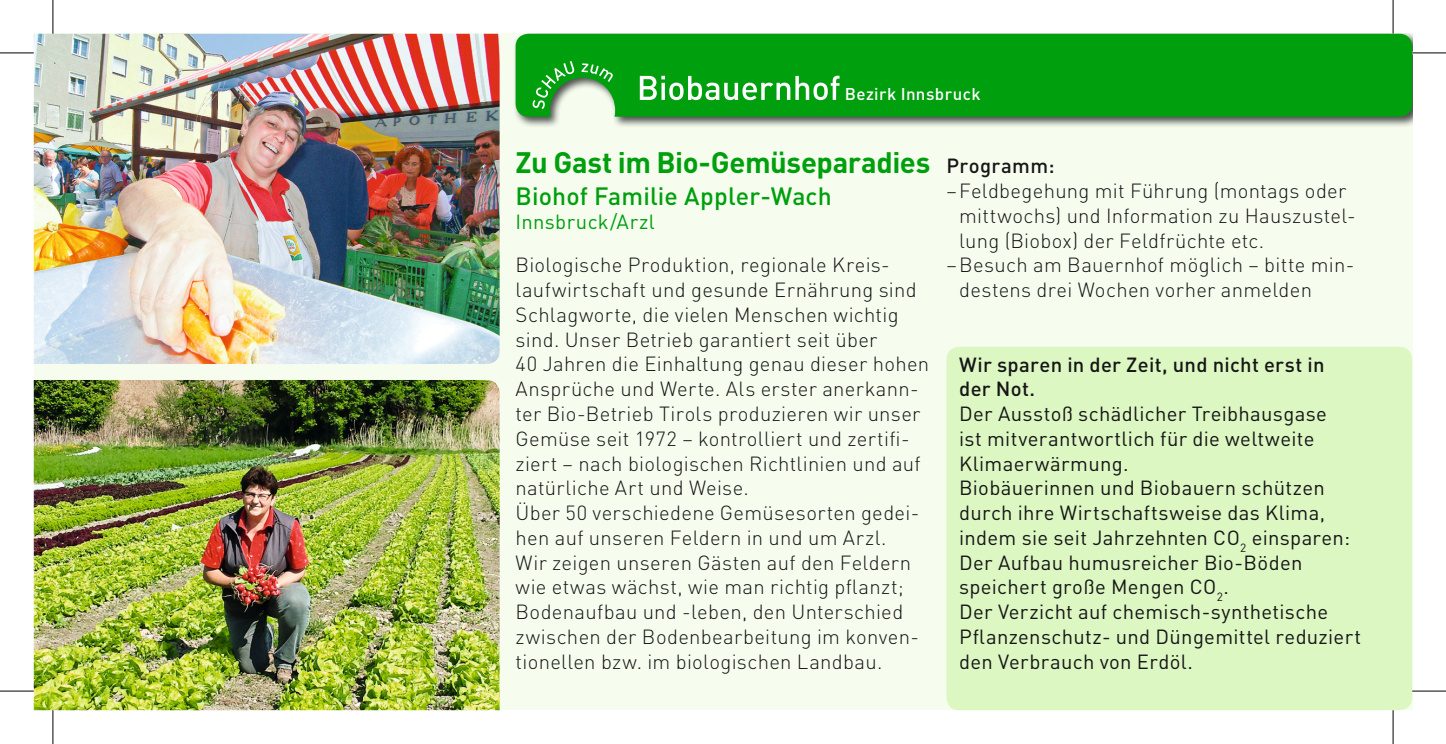
<style>
.page{position:relative;width:1446px;height:744px;background:#fff}
.page>*{position:absolute;margin:0;border:0;box-sizing:border-box;transform-origin:0 0}
.t1{font:700 29.25px "DIN";letter-spacing:-.015em;color:#009f0e}
.t2{font:500 24.75px "DIN";letter-spacing:.005em;color:#009f0e}
.t3{font:300 20.25px/24.8px "DIN";letter-spacing:.015em;color:#151616}
.t4{font:20.25px/24.8px "DIN";letter-spacing:.015em;color:#151616}
.t5{font:500 20.25px/24.8px "DIN";letter-spacing:.015em;color:#151616}
.t6{font:20.25px "DIN";letter-spacing:.015em;color:#009f0e}
.t7{font:500 16.88px "DIN";letter-spacing:.025em;color:#fff}
</style>
<div class="page">
<div style="left:34px;top:34px;width:1377px;height:676px;background:#f6fdef"></div>
<div style="left:513px;top:34px;width:898px;height:94px;background:#151616;opacity:.75"></div>
<div style="left:515px;top:34px;width:896px;height:83px;background:#009f0e"></div>
<svg style="left:639px;top:76px;width:200px;height:24px"></svg>
<svg style="left:532px;top:61px;width:81px;height:48px"></svg>
<div style="left:946px;top:347px;width:465px;height:363px;background:#ddf7c3;border-radius:13px"></div>
<img style="left:34px;top:34px;width:465px;height:330px">
<img style="left:34px;top:380px;width:465px;height:330px">
<hr style="left:0;top:53px;width:34px;height:1px;background:#000">
<hr style="left:1411px;top:53px;width:34px;height:1px;background:#000">
<hr style="left:0;top:690px;width:34px;height:1px;background:#000">
<hr style="left:1411px;top:690px;width:34px;height:1px;background:#000">
<hr style="left:53px;top:0;width:1px;height:34px;background:#000">
<hr style="left:53px;top:710px;width:1px;height:34px;background:#000">
<hr style="left:1392px;top:0;width:1px;height:34px;background:#000">
<hr style="left:1392px;top:710px;width:1px;height:34px;background:#000">
<p class="t7" style="left:844px;top:83px;width:137px">Bezirk Innsbruck</p>
<h1 class="t1" style="left:515px;top:144px;width:416px">Zu Gast im Bio-Gemüseparadies</h1>
<p class="t2" style="left:515px;top:180px;width:318px">Biohof Familie Appler-Wach</p>
<p class="t6" style="left:515px;top:209px;width:141px">Innsbruck/Arzl</p>
<p class="t3" style="left:515px;top:252px;width:415px">Biologische Produktion, regionale Kreis&shy;laufwirtschaft und gesunde Ernährung sind Schlagworte, die vielen Menschen wichtig sind. Unser Betrieb garantiert seit über<br>40 Jahren die Einhaltung genau dieser hohen Ansprüche und Werte. Als erster anerkann&shy;ter Bio-Betrieb Tirols produzieren wir unser Gemüse seit 1972 – kontrolliert und zertifi&shy;ziert – nach biologischen Richtlinien und auf natürliche Art und Weise.<br>Über 50 verschiedene Gemüsesorten gedei&shy;hen auf unseren Feldern in und um Arzl.<br>Wir zeigen unseren Gästen auf den Feldern wie etwas wächst, wie man richtig pflanzt; Bodenaufbau und -leben, den Unterschied zwischen der Bodenbearbeitung im konven&shy;tionellen bzw. im biologischen Landbau.</p>
<p class="t5" style="left:946px;top:153px;width:110px">Programm:</p>
<p class="t3" style="left:946px;top:178px;width:401px">–Feldbegehung mit Führung (montags oder</p>
<p class="t3" style="left:959px;top:203px;width:398px">mittwochs) und Information zu Hauszustel-</p>
<p class="t3" style="left:959px;top:228px;width:306px">lung (Biobox) der Feldfrüchte etc.</p>
<p class="t3" style="left:946px;top:252px;width:409px">–Besuch am Bauernhof möglich – bitte min-</p>
<p class="t3" style="left:959px;top:277px;width:354px">destens drei Wochen vorher anmelden</p>
<p class="t5" style="left:959px;top:351px;width:367px">Wir sparen in der Zeit, und nicht erst in der Not.</p>
<p class="t4" style="left:959px;top:401px;width:403px">Der Ausstoß schädlicher Treibhausgase<br>ist mitverantwortlich für die weltweite Klimaerwärmung.<br>Biobäuerinnen und Biobauern schützen durch ihre Wirtschaftsweise das Klima, indem sie seit Jahrzehnten CO<sub>2</sub> einsparen:<br>Der Aufbau humusreicher Bio-Böden speichert große Mengen CO<sub>2</sub>.<br>Der Verzicht auf chemisch-synthetische Pflanzenschutz- und Düngemittel reduziert den Verbrauch von Erdöl.</p>
</div>
